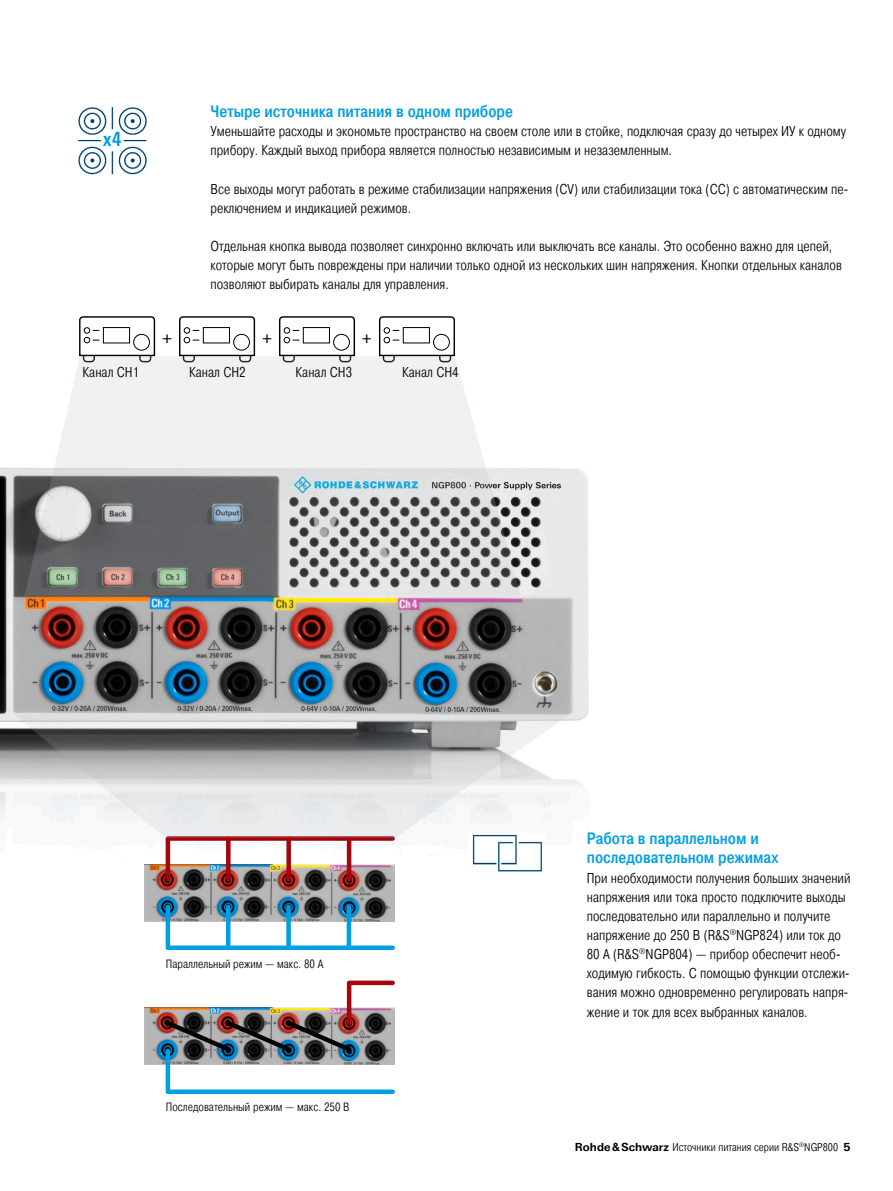
<style>
.page{position:relative;width:893px;height:1191px;background:#fff}
.page>*{position:absolute;margin:0;border:0;box-sizing:border-box;transform-origin:0 0}
.t1{font:16.95px "Linotype Univers 420 Cn";color:#000}
.Absatzfett_cyan{font:500 16.5px/19.2px "Pragmatica Cond";color:#009ee3}
.Haupttext_ohne_Absta{font:300 14.25px/19.2px "Pragmatica Cond";color:#000}
.Haupttext{font:300 14.25px/19.2px "Pragmatica Cond";color:#000}
.Grafiktext_9_5_pt_oh{font:300 14.25px "Pragmatica Cond";color:#000}
.Grafiktext_ohne_Rast{font:300 12px "Pragmatica Cond";color:#000}
.t2{font:300 11.25px "Pragmatica Cond";color:#000}
.s1{font-family:"Linotype Univers 630";font-weight:700}
</style>
<div class="page">
<img style="left:0;top:467px;width:589px;height:572px">
<svg style="left:79px;top:316px;width:77px;height:40px"></svg>
<svg style="left:179px;top:316px;width:77px;height:40px"></svg>
<svg style="left:378px;top:316px;width:77px;height:40px"></svg>
<svg style="left:279px;top:316px;width:77px;height:40px"></svg>
<img style="left:145px;top:864px;width:249px;height:57px">
<svg style="left:163px;top:902px;width:232px;height:50px"></svg>
<hr style="left:226px;top:907px;width:4px;height:40px;background:#009ee3">
<div style="left:286px;top:907px;width:5px;height:39px;background:#009ee3"></div>
<hr style="left:347px;top:907px;width:4px;height:39px;background:#009ee3">
<svg style="left:163px;top:838px;width:232px;height:46px"></svg>
<div style="left:226px;top:838px;width:5px;height:41px;background:#a4050e"></div>
<div style="left:286px;top:838px;width:5px;height:41px;background:#a4050e"></div>
<hr style="left:347px;top:838px;width:4px;height:41px;background:#a4050e">
<img style="left:145px;top:1008px;width:17px;height:56px">
<svg style="left:162px;top:978px;width:233px;height:117px"></svg>
<img style="left:78px;top:107px;width:69px;height:68px">
<img style="left:469px;top:838px;width:76px;height:41px">
<svg style="left:25px;top:356px;width:496px;height:239px"></svg>
<svg style="left:13px;top:713px;width:558px;height:125px"></svg>
<p class="Absatzfett_cyan" style="left:210px;top:102px;width:304px">Четыре источника питания в одном приборе</p>
<p class="Haupttext_ohne_Absta" style="left:210px;top:122px;width:637px">Уменьшайте расходы и экономьте пространство на своем столе или в стойке, подключая сразу до четырех ИУ к одному прибору. Каждый выход прибора является полностью независимым и незаземленным.</p>
<p class="Haupttext" style="left:210px;top:179px;width:639px">Все выходы могут работать в режиме стабилизации напряжения (CV) или стабилизации тока (CC) с автоматическим пе&shy;реключением и индикацией режимов.</p>
<p class="Haupttext" style="left:210px;top:237px;width:633px">Отдельная кнопка вывода позволяет синхронно включать или выключать все каналы. Это особенно важно для цепей, которые могут быть повреждены при наличии только одной из нескольких шин напряжения. Кнопки отдельных каналов позволяют выбирать каналы для управления.</p>
<p class="t1" style="left:162px;top:327px;width:12px">+</p>
<p class="t1" style="left:262px;top:327px;width:12px">+</p>
<p class="t1" style="left:362px;top:327px;width:12px">+</p>
<p class="Grafiktext_9_5_pt_oh" style="left:83px;top:364px;width:58px">Канал CH1</p>
<p class="Grafiktext_9_5_pt_oh" style="left:189px;top:364px;width:58px">Канал CH2</p>
<p class="Grafiktext_9_5_pt_oh" style="left:296px;top:364px;width:58px">Канал CH3</p>
<p class="Grafiktext_9_5_pt_oh" style="left:402px;top:364px;width:58px">Канал CH4</p>
<p class="Grafiktext_ohne_Rast" style="left:166px;top:956px;width:159px">Параллельный режим — макс. 80 А</p>
<p class="Grafiktext_ohne_Rast" style="left:166px;top:1100px;width:185px">Последовательный режим — макс. 250 В</p>
<p class="Absatzfett_cyan" style="left:587px;top:829px;width:193px">Работа в параллельном и последовательном режимах</p>
<p class="Haupttext_ohne_Absta" style="left:587px;top:868px;width:265px">При необходимости получения больших значений напряжения или тока просто подключите выходы последовательно или параллельно и получите напряжение до 250 В (R&amp;S<sup>®</sup>NGP824) или ток до 80 А (R&amp;S<sup>®</sup>NGP804) — прибор обеспечит необ&shy;ходимую гибкость. С помощью функции отслежи&shy;вания можно одновременно регулировать напря&shy;жение и ток для всех выбранных каналов.</p>
<p class="t2" style="left:575px;top:1140px;width:277px"><span class="s1">Rohde&amp;Schwarz</span> Источники питания серии R&amp;S<sup>®</sup>NGP800 <span class="s1">5</span></p>
</div>
